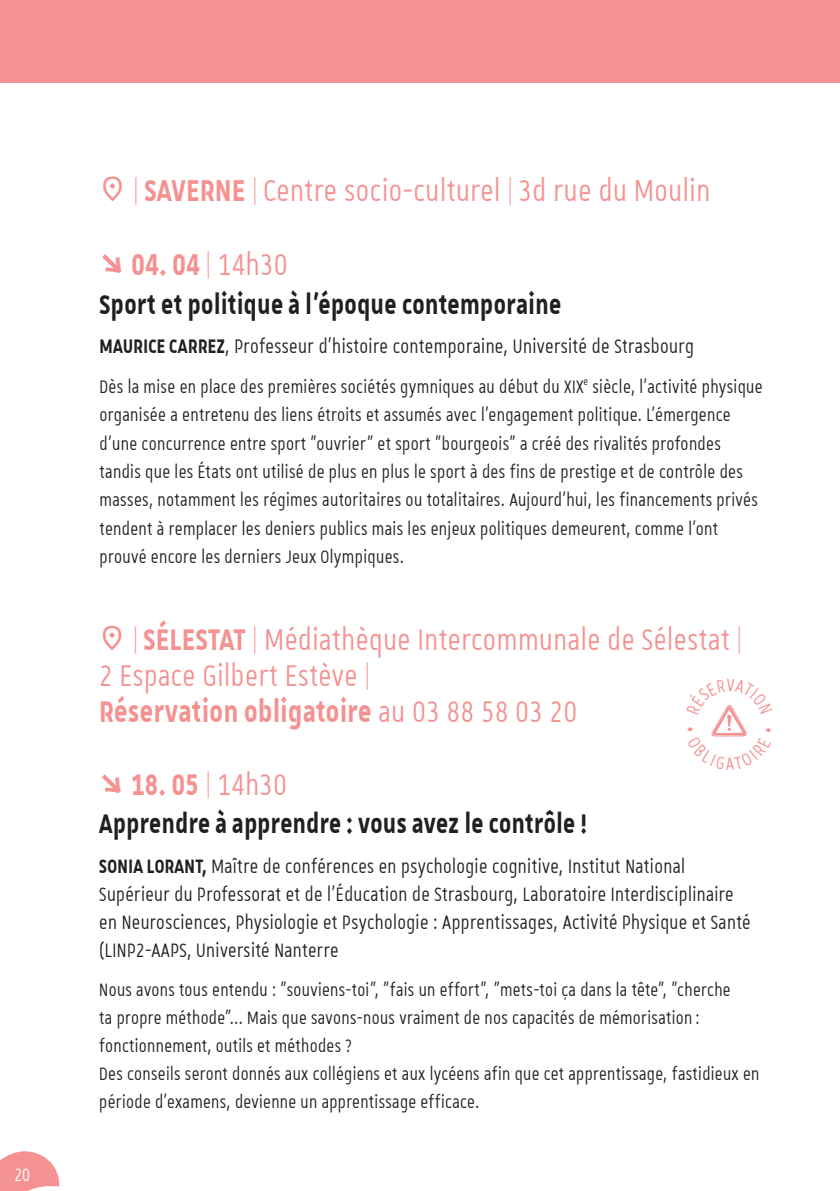
<style>
.page{position:relative;width:840px;height:1191px;background:#fff}
.page>*{position:absolute;margin:0;border:0;box-sizing:border-box;transform-origin:0 0}
.t1{font:40.4px/73.8px "Unistra A";letter-spacing:.02em;color:#f49292;scale:.75 1}
.t2{font:40px/36px "Unistra A";letter-spacing:.02em;color:#f49292;scale:.75 1}
.t3{font:700 40px "Unistra A";color:#f49292}
.t4{font:700 36.4px "Unistra A";letter-spacing:.02em;color:#231f20;scale:.75 1}
.t5{font:700 36px "Unistra A";letter-spacing:.02em;color:#231f20;scale:.75 1}
.t6{font:26.2px "Unistra A";letter-spacing:.02em;color:#231f20;scale:.75 1}
.t7{font:26px/28px "Unistra A";letter-spacing:.02em;color:#231f20;scale:.75 1}
.t8{font:24.2px/28.2px "Unistra A";letter-spacing:.02em;color:#231f20;scale:.75 1}
.t9{font:24px/28px "Unistra A";letter-spacing:.02em;color:#231f20;scale:.75 1}
.t10{font:24px "Unistra A";color:#fff;scale:.75 1}
.s1{font-weight:700}
.s2{font-weight:400}
</style>
<div class="page">
<svg style="left:0;top:1151px;width:59px;height:40px"></svg>
<div style="left:0;top:0;width:839px;height:82px;background:#f49292"></div>
<svg style="left:711px;top:705px;width:36px;height:32px"></svg>
<p class="t10" style="left:15px;top:1162px;width:22px">20</p>
<h1 class="t1" style="left:99px;top:152px;width:815px;text-indent:34px"><span class="s1">| SAVERNE |</span> Centre socio-culturel <span class="s1">|</span> 3d rue du Moulin <span class="s1">↘ 04. 04 |</span> 14h30</h1>
<h3 class="t4" style="left:99px;top:283px;width:616px">Sport et politique à l'époque contemporaine</h3>
<p class="t6" style="left:99px;top:333px;width:793px"><span class="s1">MAURICE CARREZ</span>, Professeur d’histoire contemporaine, Université de Strasbourg</p>
<p class="t8" style="left:99px;top:372px;width:885px">Dès la mise en place des premières sociétés gymniques au début du XIX<sup>e</sup> siècle, l'activité physique organisée a entretenu des liens étroits et assumés avec l'engagement politique. L’émergence d’une concurrence entre sport "ouvrier" et sport "bourgeois" a créé des rivalités profondes tandis que les États ont utilisé de plus en plus le sport à des fins de prestige et de contrôle des masses, notamment les régimes autoritaires ou totalitaires. Aujourd'hui, les financements privés tendent à remplacer les deniers publics mais les enjeux politiques demeurent, comme l'ont prouvé encore les derniers Jeux Olympiques.</p>
<h2 class="t2" style="left:99px;top:620px;width:857px;text-indent:34px"><span class="s1">| SÉLESTAT |</span> Médiathèque Intercommunale de Sélestat <span class="s1">|<br></span>2 Espace Gilbert Estève |<br><span class="s1">Réservation obligatoire</span> au 03 88 58 03 20</h2>
<h2 class="t3" style="left:99px;top:762px;width:189px">↘ 18. 05 | <span class="s2">14h30</span></h2>
<h3 class="t5" style="left:99px;top:803px;width:651px">Apprendre à apprendre : vous avez le contrôle !</h3>
<p class="t7" style="left:99px;top:851px;width:869px"><span class="s1">SONIA LORANT,</span> Maître de conférences en psychologie cognitive, Institut National Supérieur du Professorat et de l’Éducation de Strasbourg, Laboratoire Interdisciplinaire en Neurosciences, Physiologie et Psychologie : Apprentissages, Activité Physique et Santé (LINP2-AAPS, Université Nanterre</p>
<p class="t9" style="left:99px;top:975px;width:881px">Nous avons tous entendu : "souviens-toi", "fais un effort", "mets-toi ça dans la tête", "cherche<br>ta propre méthode"... Mais que savons-nous vraiment de nos capacités de mémorisation : fonctionnement, outils et méthodes ?<br>Des conseils seront donnés aux collégiens et aux lycéens afin que cet apprentissage, fastidieux en période d’examens, devienne un apprentissage efficace.</p>
</div>
